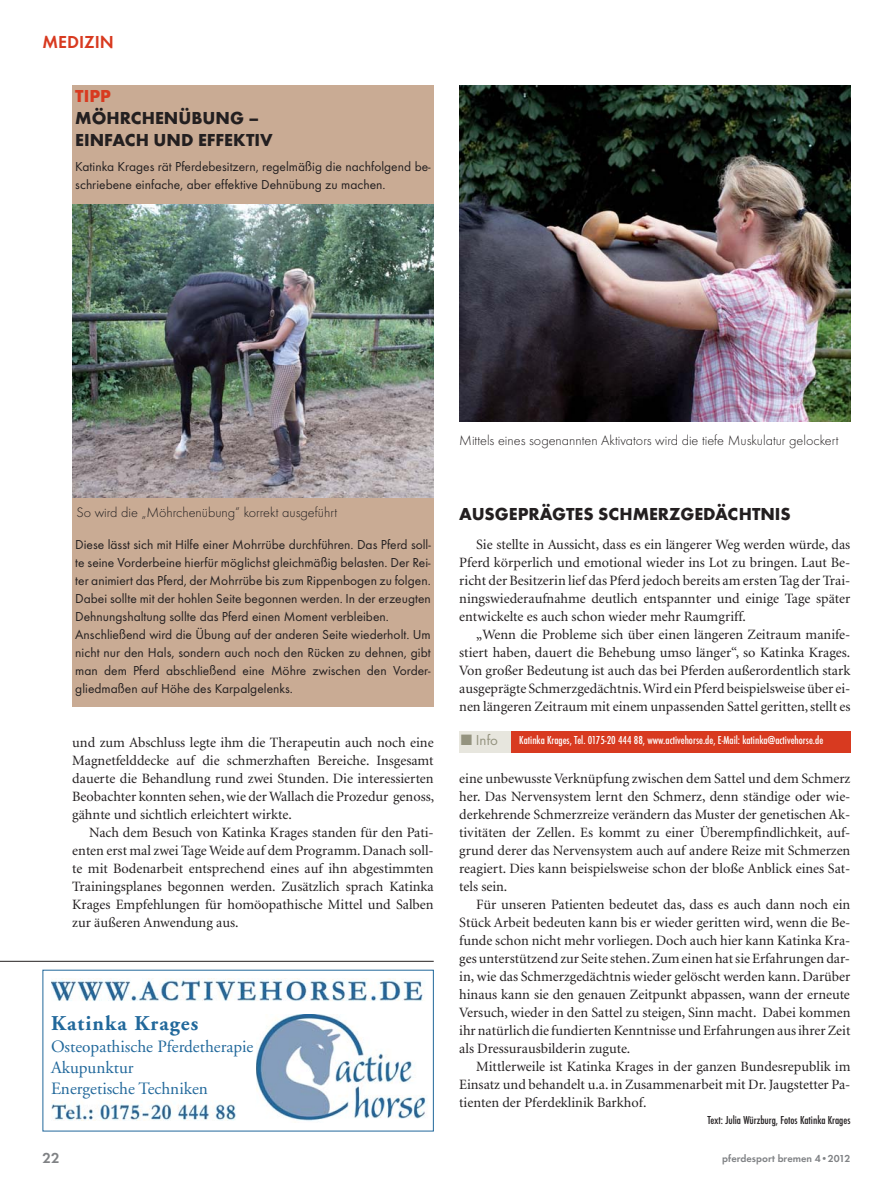
<style>
.page{position:relative;width:893px;height:1191px;background:#fff}
.page>*{position:absolute;margin:0;border:0;box-sizing:border-box;transform-origin:0 0}
.t1{font:700 21px "Adobe Garamond";letter-spacing:.05em;color:#21689b}
.t2{font:800 18px/22.2px "Function LH";color:#231f20}
.t3{font:700 18px "Function";color:#d83a20}
.t4{font:800 18px "Function LH";color:#d83a20}
.t5{font:17.25px/20.7px "Adobe Garamond";color:#21689b}
.t6{font:15px "Function";color:#94937f}
.t7{font:700 15px "Function";color:#808285}
.t8{font:14.25px/18px "Minion";color:#231f20;text-align:justify}
.t9{font:300 14.25px "Function LH";color:#231f20}
.t10{font:13.5px/18px "Function";color:#231f20}
.t11{font:12px "Function Cond";color:#fff}
.t12{font:12px "Function Cond";color:#231f20}
.t13{font:700 10.5px "Function";color:#808285}
</style>
<div class="page">
<hr style="left:0;top:961px;width:434px;height:1px;background:#231f20">
<div style="left:510px;top:731px;width:340px;height:22px;background:#d83a20"></div>
<div style="left:459px;top:731px;width:51px;height:22px;background:#e7e6de"></div>
<img style="left:459px;top:85px;width:391px;height:336px">
<div style="left:72px;top:85px;width:362px;height:621px;background:#c9ab94"></div>
<img style="left:72px;top:204px;width:362px;height:293px">
<img style="left:256px;top:1014px;width:170px;height:107px">
<img style="left:51px;top:978px;width:372px;height:23px">
<img style="left:51px;top:1100px;width:185px;height:20px">
<p class="t3" style="left:43px;top:35px;width:73px">MEDIZIN</p>
<p class="t4" style="left:75px;top:89px;width:37px">TIPP</p>
<p class="t2" style="left:75px;top:108px;width:199px">MÖHRCHENÜBUNG –<br>EINFACH UND EFFEKTIV</p>
<p class="t10" style="left:75px;top:158px;width:357px">Katinka Krages rät Pferdebesitzern, regelmäßig die nachfolgend be&shy;schriebene einfache, aber effektive Dehnübung zu machen.</p>
<p class="t9" style="left:77px;top:507px;width:262px">So wird die „Möhrchenübung“ korrekt ausgeführt</p>
<p class="t10" style="left:75px;top:536px;width:357px">Diese lässt sich mit Hilfe einer Mohrrübe durchführen. Das Pferd soll&shy;te seine Vorderbeine hierfür möglichst gleichmäßig belasten. Der Rei&shy;ter animiert das Pferd, der Mohrrübe bis zum Rippenbogen zu folgen.<br>Dabei sollte mit der hohlen Seite begonnen werden. In der erzeugten Dehnungshaltung sollte das Pferd einen Moment verbleiben.<br>Anschließend wird die Übung auf der anderen Seite wiederholt. Um nicht nur den Hals, sondern auch noch den Rücken zu dehnen, gibt man dem Pferd abschließend eine Möhre zwischen den Vorder&shy;gliedmaßen auf Höhe des Karpalgelenks.</p>
<p class="t8" style="left:72px;top:734px;width:363px">und zum Abschluss legte ihm die Therapeutin auch noch eine Magnetfelddecke auf die schmerzhaften Bereiche. Insgesamt dauerte die Behandlung rund zwei Stunden. Die interessierten Beobachter konnten sehen, wie der Wallach die Prozedur genoss, gähnte und sichtlich erleichtert wirkte.</p>
<p class="t8" style="left:72px;top:824px;width:363px;text-indent:17px">Nach dem Besuch von Katinka Krages standen für den Pati&shy;enten erst mal zwei Tage Weide auf dem Programm. Danach soll&shy;te mit Bodenarbeit entsprechend eines auf ihn abgestimmten Trainingsplanes begonnen werden. Zusätzlich sprach Katinka Krages Empfehlungen für homöopathische Mittel und Salben zur äußeren Anwendung aus.</p>
<h1 class="t1" style="left:51px;top:1014px;width:149px">Katinka Krages</h1>
<p class="t5" style="left:51px;top:1038px;width:204px">Osteopathische Pferdetherapie<br>Akupunktur<br>Energetische Techniken</p>
<p class="t7" style="left:43px;top:1152px;width:19px">22</p>
<p class="t9" style="left:459px;top:434px;width:381px">Mittels eines sogenannten Aktivators wird die tiefe Muskulatur gelockert</p>
<p class="t2" style="left:459px;top:504px;width:333px">AUSGEPRÄGTES SCHMERZGEDÄCHTNIS</p>
<p class="t8" style="left:459px;top:536px;width:393px;text-indent:17px">Sie stellte in Aussicht, dass es ein längerer Weg werden würde, das Pferd körperlich und emotional wieder ins Lot zu bringen. Laut Be&shy;richt der Besitzerin lief das Pferd jedoch bereits am ersten Tag der Trai&shy;ningswiederaufnahme deutlich entspannter und einige Tage später entwickelte es auch schon wieder mehr Raumgriff.</p>
<p class="t8" style="left:459px;top:626px;width:393px;text-indent:17px">„Wenn die Probleme sich über einen längeren Zeitraum manife&shy;stiert haben, dauert die Behebung umso länger“, so Katinka Krages.<br>Von großer Bedeutung ist auch das bei Pferden außerordentlich stark ausgeprägte Schmerzgedächtnis. Wird ein Pferd beispielsweise über ei&shy;nen längeren Zeitraum mit einem unpassenden Sattel geritten, stellt es</p>
<p class="t6" style="left:461px;top:734px;width:39px">■ Info</p>
<p class="t11" style="left:519px;top:735px;width:305px">Katinka Krages, Tel. 0175-20 444 88, www.activehorse.de, E-Mail: katinka@activehorse.de</p>
<p class="t8" style="left:459px;top:770px;width:393px">eine unbewusste Verknüpfung zwischen dem Sattel und dem Schmerz her. Das Nervensystem lernt den Schmerz, denn ständige oder wie&shy;derkehrende Schmerzreize verändern das Muster der genetischen Ak&shy;tivitäten der Zellen. Es kommt zu einer Überempfindlichkeit, auf&shy;grund derer das Nervensystem auch auf andere Reize mit Schmerzen reagiert. Dies kann beispielsweise schon der bloße Anblick eines Sat&shy;tels sein.</p>
<p class="t8" style="left:459px;top:896px;width:393px;text-indent:17px">Für unseren Patienten bedeutet das, dass es auch dann noch ein Stück Arbeit bedeuten kann bis er wieder geritten wird, wenn die Be&shy;funde schon nicht mehr vorliegen. Doch auch hier kann Katinka Kra&shy;ges unterstützend zur Seite stehen. Zum einen hat sie Erfahrungen dar&shy;in, wie das Schmerzgedächtnis wieder gelöscht werden kann. Darüber hinaus kann sie den genauen Zeitpunkt abpassen, wann der erneute Versuch, wieder in den Sattel zu steigen, Sinn macht. Dabei kommen ihr natürlich die fundierten Kenntnisse und Erfahrungen aus ihrer Zeit als Dressurausbilderin zugute.</p>
<p class="t8" style="left:459px;top:1058px;width:393px;text-indent:17px">Mittlerweile ist Katinka Krages in der ganzen Bundesrepublik im Einsatz und behandelt u.a. in Zusammenarbeit mit Dr. Jaugstetter Pa&shy;tienten der Pferdeklinik Barkhof.</p>
<p class="t12" style="left:707px;top:1115px;width:145px">Text: Julia Würzburg, Fotos Katinka Krages</p>
<p class="t13" style="left:722px;top:1154px;width:130px">pferdesport bremen 4•2012</p>
</div>
